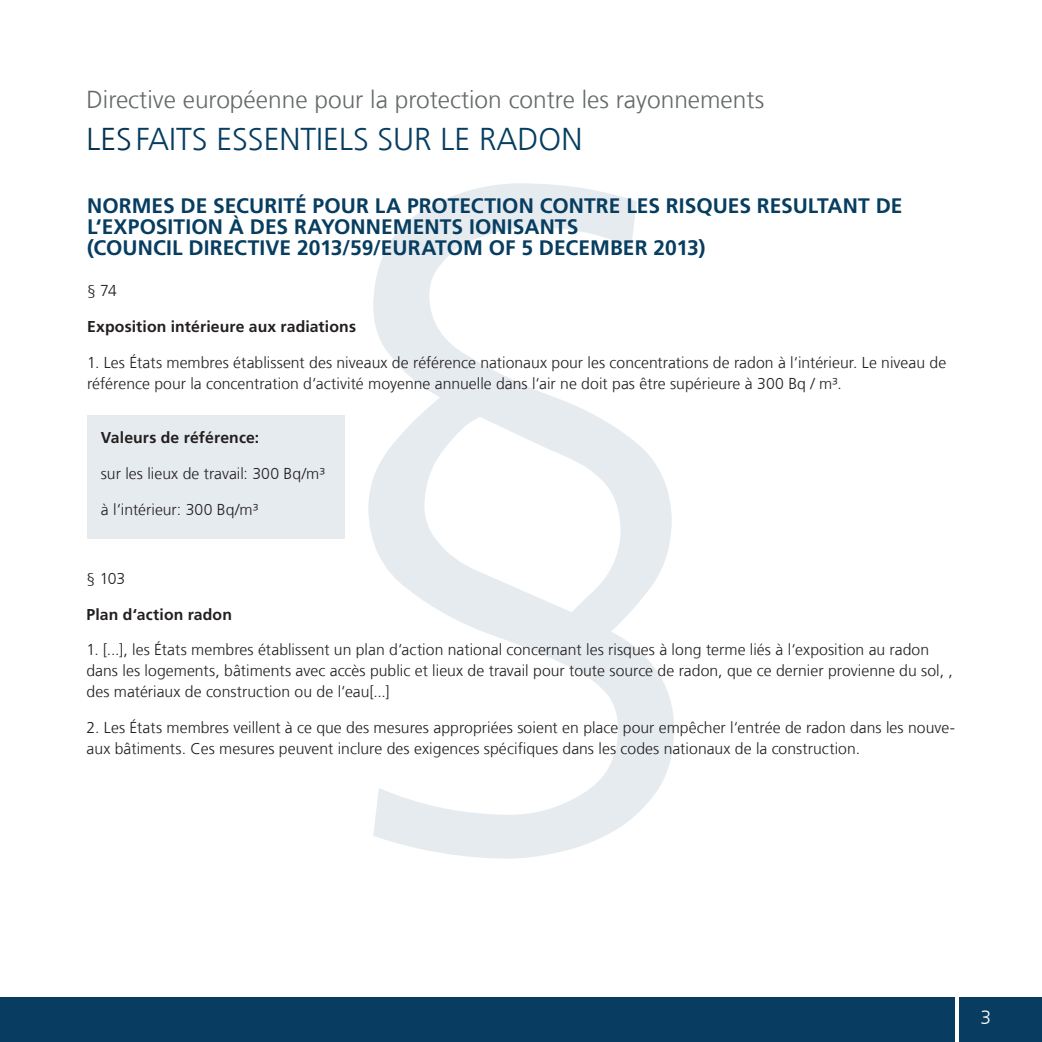
<style>
.page{position:relative;width:1042px;height:1042px;background:#fff}
.page>*{position:absolute;margin:0;border:0;box-sizing:border-box;transform-origin:0 0}
.t1{font:300 31.5px "Frutigerfor Hauff";color:#063d60}
.t2{font:300 24.5px "Frutigerfor Hauff";color:#656969}
.t3{font:700 21px/21px "Frutigerfor Hauff";letter-spacing:.005em;color:#063d60}
.t4{font:300 19.25px "Frutigerfor Hauff";color:#fff}
.t5{font:300 15.75px/21px "Frutigerfor Hauff";letter-spacing:.005em;color:#231f20}
.t6{font:700 15.75px "Frutigerfor Hauff";letter-spacing:.01em;color:#231f20}
.s1{color:#063251}
</style>
<div class="page">
<div style="left:0;top:997px;width:1042px;height:45px;background:#083d61"></div>
<hr style="left:955px;top:983px;width:4px;height:59px;background:#fff">
<svg style="left:368px;top:183px;width:306px;height:675px"></svg>
<div style="left:87px;top:415px;width:258px;height:123px;background:#e6ebef"></div>
<h2 class="t2" style="left:87px;top:84px;width:679px">Directive européenne pour la protection contre les rayonnements</h2>
<h1 class="t1" style="left:87px;top:120px;width:497px"><span class="s1">LES</span>FAITS ESSENTIELS SUR LE RADON</h1>
<h3 class="t3" style="left:87px;top:195px;width:817px">NORMES DE SECURITÉ POUR LA PROTECTION CONTRE LES RISQUES RESULTANT DE<br>L‘EXPOSITION À DES RAYONNEMENTS IONISANTS<br>(COUNCIL DIRECTIVE 2013/59/EURATOM OF 5 DECEMBER 2013)</h3>
<p class="t5" style="left:87px;top:280px;width:31px">§ 74</p>
<p class="t6" style="left:87px;top:317px;width:270px">Exposition intérieure aux radiations</p>
<p class="t5" style="left:87px;top:351px;width:860px">1. Les États membres établissent des niveaux de référence nationaux pour les concentrations de radon à l‘intérieur. Le niveau de référence pour la concentration d‘activité moyenne annuelle dans l‘air ne doit pas être supérieure à 300 Bq / m³.</p>
<p class="t6" style="left:101px;top:428px;width:160px">Valeurs de référence:</p>
<p class="t5" style="left:101px;top:463px;width:226px">sur les lieux de travail: 300 Bq/m³</p>
<p class="t5" style="left:101px;top:499px;width:159px">à l‘intérieur: 300 Bq/m³</p>
<p class="t5" style="left:87px;top:567px;width:40px">§ 103</p>
<p class="t6" style="left:87px;top:604px;width:147px">Plan d‘action radon</p>
<p class="t5" style="left:87px;top:639px;width:868px">1. [...], les États membres établissent un plan d‘action national concernant les risques à long terme liés à l‘exposition au radon dans les logements, bâtiments avec accès public et lieux de travail pour toute source de radon, que ce dernier provienne du sol, , des matériaux de construction ou de l‘eau[...]</p>
<p class="t5" style="left:87px;top:717px;width:870px">2. Les États membres veillent à ce que des mesures appropriées soient en place pour empêcher l‘entrée de radon dans les nouve&shy;aux bâtiments. Ces mesures peuvent inclure des exigences spécifiques dans les codes nationaux de la construction.</p>
<p class="t4" style="left:980px;top:1005px;width:12px">3</p>
</div>
